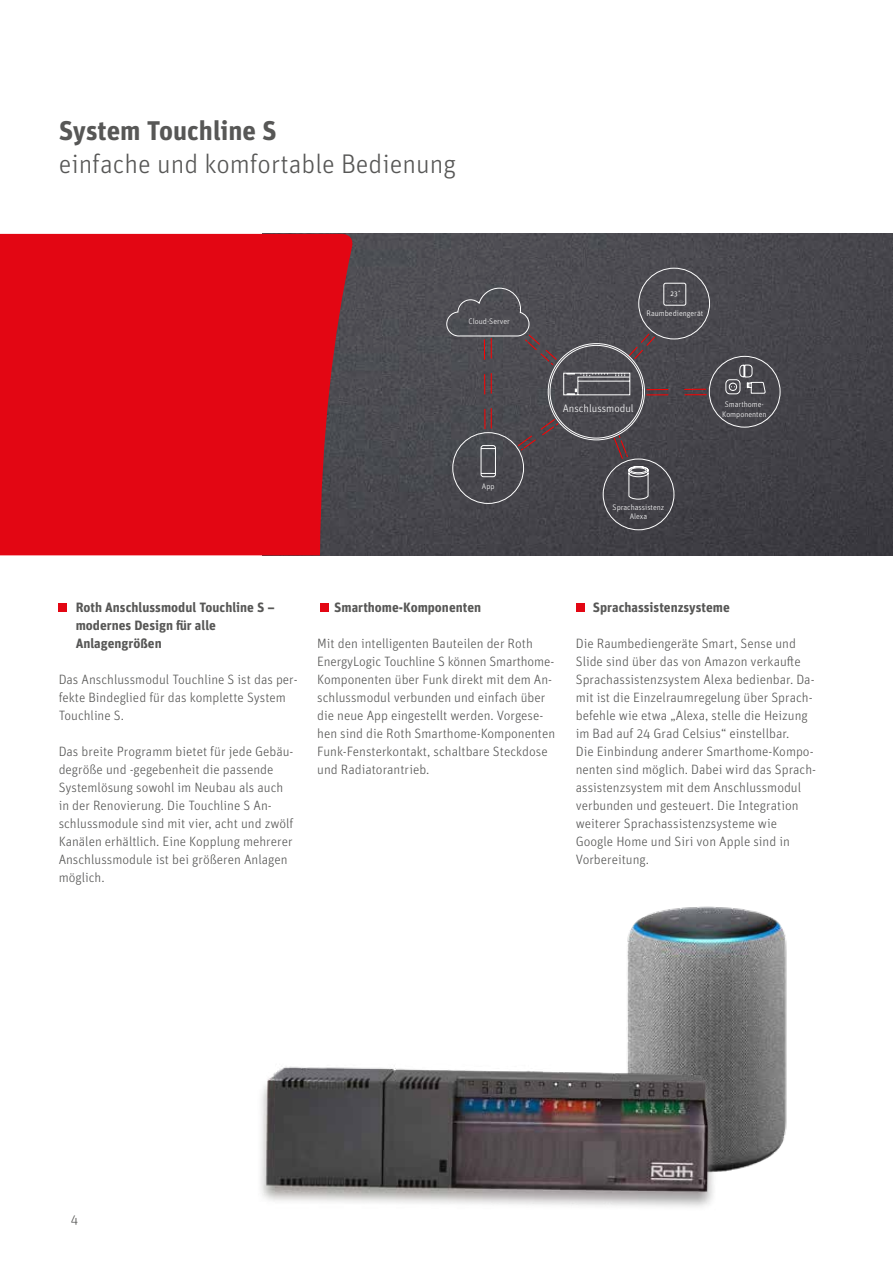
<style>
.page{position:relative;width:893px;height:1263px;background:#fff}
.page>*{position:absolute;margin:0;border:0;box-sizing:border-box;transform-origin:0 0}
.t1{font:300 27px "Unit OT";color:#575756}
.t2{font:700 27px "Unit OT";color:#575756}
.t3{font:300 13.5px/18px "Unit OT";color:#575756}
.t4{font:700 13.5px/18px "Unit OT";color:#575756}
.t5{font:300 10.95px "Unit OT";color:#fff}
.t6{font:300 7.95px/9.6px "Unit OT";color:#fff;text-align:center}
.t7{font:6.9px "Unit OT";color:#fff}
</style>
<div class="page">
<img style="left:626px;top:906px;width:161px;height:257px">
<img style="left:355px;top:234px;width:538px;height:321px">
<div style="left:0;top:234px;width:355px;height:321px;background:#e30613"></div>
<div style="left:59px;top:603px;width:8px;height:9px;background:#e30613"></div>
<div style="left:320px;top:603px;width:9px;height:9px;background:#e30613"></div>
<div style="left:576px;top:603px;width:8px;height:9px;background:#e30613"></div>
<img style="left:260px;top:1029px;width:498px;height:178px">
<svg style="left:725px;top:364px;width:41px;height:30px"></svg>
<div style="left:709px;top:356px;width:71px;height:71px;border:1px solid #fff;border-radius:50%"></div>
<div style="left:663px;top:283px;width:23px;height:22px;border:1px solid #fff;border-radius:2px"></div>
<svg style="left:446px;top:288px;width:260px;height:212px;background:#525055"></svg>
<h1 class="t2" style="left:59px;top:113px;width:220px">System Touchline S</h1>
<h1 class="t1" style="left:59px;top:148px;width:399px">einfache und komfortable Bedienung</h1>
<p class="t6" style="left:469px;top:317px;width:43px">Cloud-Server</p>
<p class="t6" style="left:482px;top:482px;width:14px">App</p>
<p class="t7" style="left:670px;top:289px;width:12px">23˚</p>
<p class="t6" style="left:646px;top:309px;width:58px">Raumbediengerät</p>
<p class="t5" style="left:563px;top:402px;width:72px">Anschlussmodul</p>
<p class="t6" style="left:722px;top:399px;width:46px">Smarthome-<br>Komponenten</p>
<p class="t6" style="left:613px;top:502px;width:53px">Sprachassistenz<br>Alexa</p>
<p class="t4" style="left:76px;top:598px;width:201px">Roth Anschlussmodul Touchline S – modernes Design für alle<br>Anlagengrößen</p>
<p class="t3" style="left:59px;top:670px;width:241px">Das Anschlussmodul Touchline S ist das per&shy;fekte Bindeglied für das komplette System<br>Touchline S.</p>
<p class="t3" style="left:59px;top:742px;width:236px">Das breite Programm bietet für jede Gebäu&shy;degröße und -gegebenheit die passende Systemlösung sowohl im Neubau als auch in der Renovierung. Die Touchline S An&shy;schlussmodule sind mit vier, acht und zwölf Kanälen erhältlich. Eine Kopplung mehrerer Anschlussmodule ist bei größeren Anlagen möglich.</p>
<p class="t4" style="left:334px;top:598px;width:148px">Smarthome-Komponenten</p>
<p class="t3" style="left:317px;top:634px;width:240px">Mit den intelligenten Bauteilen der Roth EnergyLogic Touchline S können Smarthome-Komponenten über Funk direkt mit dem An&shy;schlussmodul verbunden und einfach über die neue App eingestellt werden. Vorgese&shy;hen sind die Roth Smarthome-Komponenten Funk-Fensterkontakt, schaltbare Steckdose und Radiatorantrieb.</p>
<p class="t4" style="left:593px;top:598px;width:139px">Sprachassistenzsysteme</p>
<p class="t3" style="left:576px;top:634px;width:242px">Die Raumbediengeräte Smart, Sense und Slide sind über das von Amazon verkaufte Sprachassistenzsystem Alexa bedienbar. Da&shy;mit ist die Einzelraumregelung über Sprach&shy;befehle wie etwa „Alexa, stelle die Heizung im Bad auf 24 Grad Celsius“ einstellbar.<br>Die Einbindung anderer Smarthome-Kompo&shy;nenten sind möglich. Dabei wird das Sprach&shy;assistenzsystem mit dem Anschlussmodul verbunden und gesteuert. Die Integration weiterer Sprachassistenzsysteme wie Google Home und Siri von Apple sind in Vorbereitung.</p>
<p class="t3" style="left:71px;top:1210px;width:9px">4</p>
</div>
